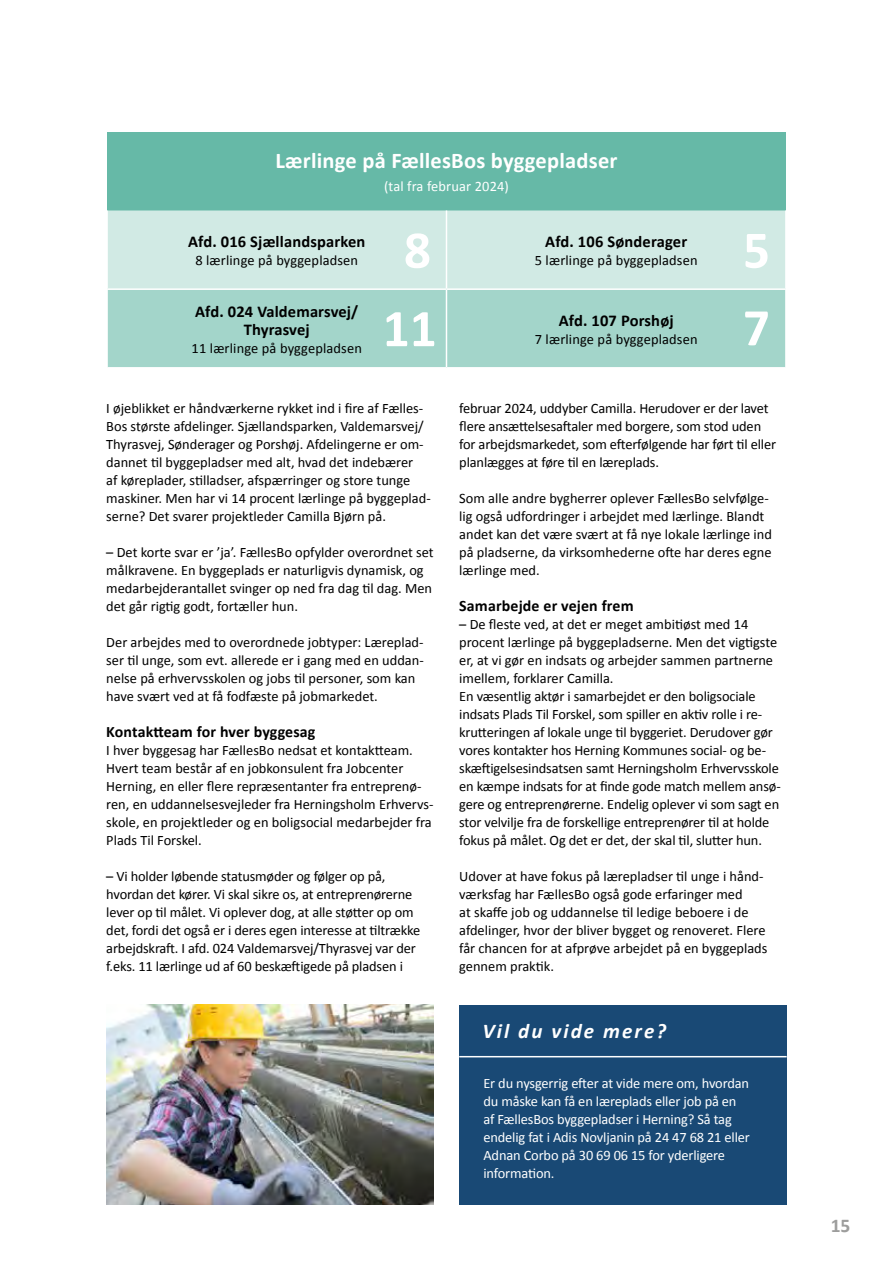
<style>
.page{position:relative;width:893px;height:1263px;background:#fff}
.page>*{position:absolute;margin:0;border:0;box-sizing:border-box;transform-origin:0 0}
.t1{font:700 53.25px "Calibri";color:#fff}
.t2{font:700 22.5px "Calibri";letter-spacing:.01em;color:#fff}
.t3{font:italic 700 21px "Calibri";letter-spacing:.1em;color:#fff}
.t4{font:700 19.5px "Calibri";color:#9d9d9c}
.t5{font:700 16.5px/18px "Calibri";letter-spacing:.01em;color:#000;text-align:center}
.t6{font:700 15.9px "Calibri";letter-spacing:.01em;color:#000}
.t7{font:14.4px/18px "Calibri";color:#000}
.t8{font:14.4px/18px "Calibri";letter-spacing:-.01em;color:#fff}
.t9{font:14.4px "Calibri";letter-spacing:.01em;color:#fff}
</style>
<div class="page">
<div style="left:459px;top:1005px;width:328px;height:200px;background:#194975"></div>
<hr style="left:459px;top:1056px;width:328px;height:1px;background:#fff">
<div style="left:107px;top:132px;width:679px;height:78px;background:#66b9a7"></div>
<div style="left:108px;top:210px;width:677px;height:78px;background:#d1eae4"></div>
<div style="left:108px;top:290px;width:677px;height:77px;background:#a3d5ca"></div>
<hr style="left:446px;top:210px;width:1px;height:78px;background:#fff">
<hr style="left:446px;top:290px;width:1px;height:77px;background:#fff">
<img style="left:106px;top:1004px;width:328px;height:200px">
<h2 class="t2" style="left:275px;top:146px;width:344px">Lærlinge på FællesBos byggepladser</h2>
<p class="t9" style="left:384px;top:177px;width:126px">(tal fra februar 2024)</p>
<p class="t5" style="left:188px;top:232px;width:179px">Afd. 016 Sjællandsparken</p>
<p class="t7" style="left:195px;top:251px;width:164px">8 lærlinge på byggepladsen</p>
<p class="t5" style="left:195px;top:302px;width:165px">Afd. 024 Valdemarsvej/<br>Thyrasvej</p>
<p class="t7" style="left:192px;top:339px;width:172px">11 lærlinge på byggepladsen</p>
<h1 class="t1" style="left:404px;top:216px;width:29px">8</h1>
<h1 class="t1" style="left:743px;top:216px;width:29px">5</h1>
<p class="t5" style="left:545px;top:232px;width:143px">Afd. 106 Sønderager</p>
<p class="t7" style="left:535px;top:251px;width:164px">5 lærlinge på byggepladsen</p>
<h1 class="t1" style="left:383px;top:294px;width:56px">11</h1>
<h1 class="t1" style="left:743px;top:293px;width:29px">7</h1>
<p class="t5" style="left:559px;top:311px;width:116px">Afd. 107 Porshøj</p>
<p class="t7" style="left:535px;top:330px;width:164px">7 lærlinge på byggepladsen</p>
<p class="t7" style="left:106px;top:399px;width:326px">I øjeblikket er håndværkerne rykket ind i fire af Fælles-Bos største afdelinger. Sjællandsparken, Valdemarsvej/ Thyrasvej, Sønderager og Porshøj. Afdelingerne er om&shy;dannet til byggepladser med alt, hvad det indebærer<br>af køreplader, stilladser, afspærringer og store tunge maskiner. Men har vi 14 procent lærlinge på byggeplad&shy;serne? Det svarer projektleder Camilla Bjørn på.</p>
<p class="t7" style="left:106px;top:543px;width:329px">– Det korte svar er ’ja’. FællesBo opfylder overordnet set målkravene. En byggeplads er naturligvis dynamisk, og medarbejderantallet svinger op ned fra dag til dag. Men det går rigtig godt, fortæller hun.</p>
<p class="t7" style="left:106px;top:633px;width:319px">Der arbejdes med to overordnede jobtyper: Læreplad&shy;ser til unge, som evt. allerede er i gang med en uddan&shy;nelse på erhvervsskolen og jobs til personer, som kan have svært ved at få fodfæste på jobmarkedet.</p>
<p class="t6" style="left:106px;top:721px;width:211px">Kontaktteam for hver byggesag</p>
<p class="t7" style="left:106px;top:741px;width:329px">I hver byggesag har FællesBo nedsat et kontaktteam.<br>Hvert team består af en jobkonsulent fra Jobcenter Herning, en eller flere repræsentanter fra entreprenø&shy;ren, en uddannelsesvejleder fra Herningsholm Erhvervs&shy;skole, en projektleder og en boligsocial medarbejder fra Plads Til Forskel.</p>
<p class="t7" style="left:106px;top:867px;width:316px">– Vi holder løbende statusmøder og følger op på, hvordan det kører. Vi skal sikre os, at entreprenørerne lever op til målet. Vi oplever dog, at alle støtter op om det, fordi det også er i deres egen interesse at tiltrække arbejdskraft. I afd. 024 Valdemarsvej/Thyrasvej var der f.eks. 11 lærlinge ud af 60 beskæftigede på pladsen i</p>
<p class="t7" style="left:459px;top:399px;width:318px">februar 2024, uddyber Camilla. Herudover er der lavet flere ansættelsesaftaler med borgere, som stod uden for arbejdsmarkedet, som efterfølgende har ført til eller planlægges at føre til en læreplads.</p>
<p class="t7" style="left:459px;top:489px;width:314px">Som alle andre bygherrer oplever FællesBo selvfølge&shy;lig også udfordringer i arbejdet med lærlinge. Blandt andet kan det være svært at få nye lokale lærlinge ind på pladserne, da virksomhederne ofte har deres egne lærlinge med.</p>
<p class="t6" style="left:459px;top:595px;width:176px">Samarbejde er vejen frem</p>
<p class="t7" style="left:459px;top:615px;width:323px">– De fleste ved, at det er meget ambitiøst med 14 procent lærlinge på byggepladserne. Men det vigtigste er, at vi gør en indsats og arbejder sammen partnerne imellem, forklarer Camilla.<br>En væsentlig aktør i samarbejdet er den boligsociale indsats Plads Til Forskel, som spiller en aktiv rolle i re&shy;krutteringen af lokale unge til byggeriet. Derudover gør vores kontakter hos Herning Kommunes social- og be&shy;skæftigelsesindsatsen samt Herningsholm Erhvervsskole en kæmpe indsats for at finde gode match mellem ansø&shy;gere og entreprenørerne. Endelig oplever vi som sagt en stor velvilje fra de forskellige entreprenører til at holde fokus på målet. Og det er det, der skal til, slutter hun.</p>
<p class="t7" style="left:459px;top:867px;width:310px">Udover at have fokus på lærepladser til unge i hånd&shy;værksfag har FællesBo også gode erfaringer med<br>at skaffe job og uddannelse til ledige beboere i de afdelinger, hvor der bliver bygget og renoveret. Flere får chancen for at afprøve arbejdet på en byggeplads gennem praktik.</p>
<h3 class="t3" style="left:482px;top:1017px;width:185px">Vil du vide mere?</h3>
<p class="t8" style="left:483px;top:1074px;width:268px">Er du nysgerrig efter at vide mere om, hvordan du måske kan få en læreplads eller job på en af FællesBos byggepladser i Herning? Så tag endelig fat i Adis Novljanin på 24 47 68 21 eller Adnan Corbo på 30 69 06 15 for yderligere information.</p>
<h3 class="t4" style="left:831px;top:1213px;width:21px">15</h3>
</div>
